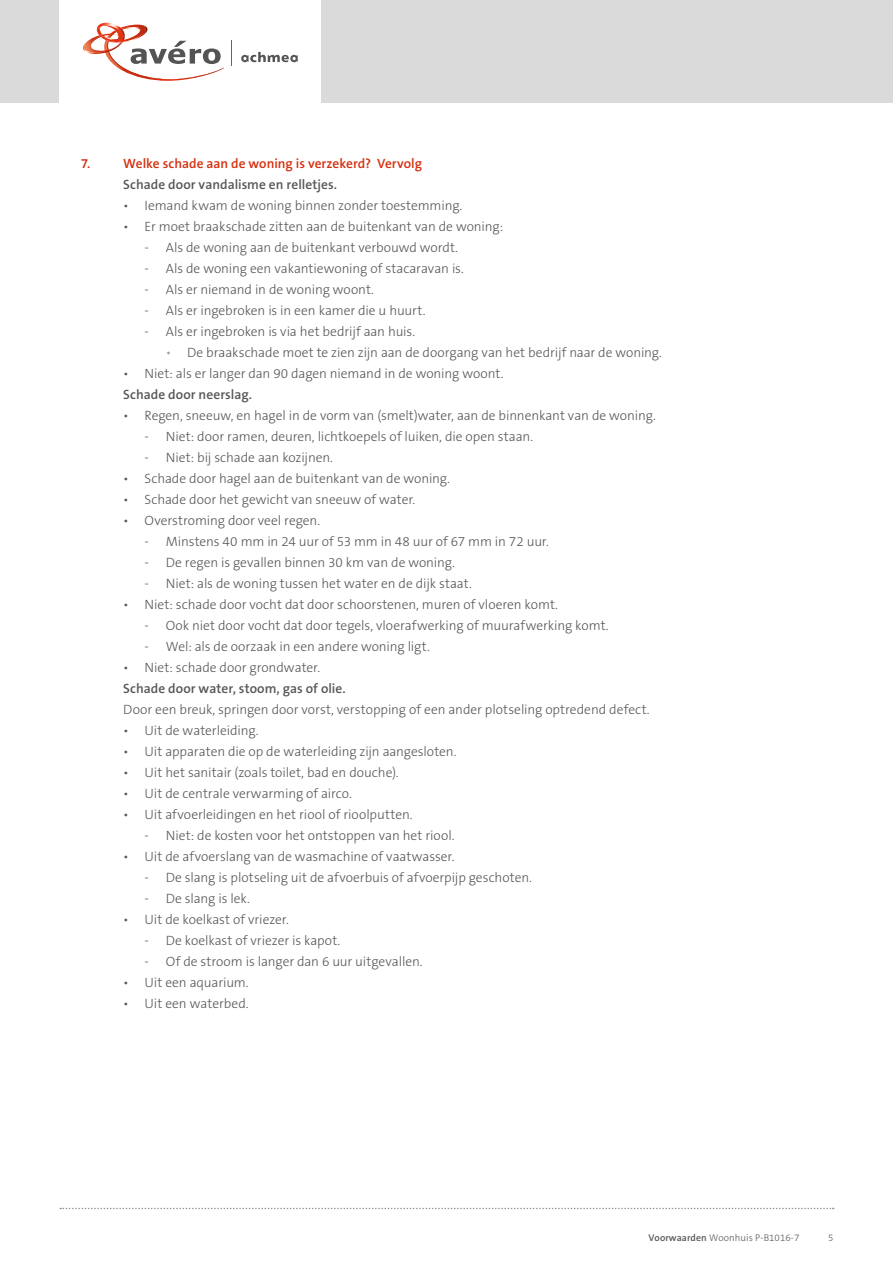
<style>
.page{position:relative;width:893px;height:1263px;background:#fff}
.page>*{position:absolute;margin:0;border:0;box-sizing:border-box;transform-origin:0 0}
.t1{font:300 13.5px "The Sans B3";letter-spacing:-.005em;color:#575756}
.t2{font:600 13.5px "The Sans B6";letter-spacing:.005em;color:#575756}
.t3{font:600 13.5px "The Sans B6";letter-spacing:-.005em;color:#d4300f}
.t4{font:300 9.75px "The Sans B3";letter-spacing:.005em;color:#575756}
.s1{color:#a1a1a1}
.s2{font-family:"The Sans B6";font-weight:600}
</style>
<div class="page">
<div style="left:0;top:0;width:893px;height:103px;background:#dadada"></div>
<div style="left:60px;top:0;width:261px;height:103px;background:#fff"></div>
<svg style="left:241px;top:52px;width:57px;height:10px"></svg>
<svg style="left:83px;top:22px;width:141px;height:59px"></svg>
<svg style="left:231px;top:41px;width:1px;height:25px"></svg>
<svg style="left:60px;top:1208px;width:774px;height:1px"></svg>
<p class="t3" style="left:81px;top:156px;width:11px">7.</p>
<p class="t3" style="left:123px;top:156px;width:300px">Welke schade aan de woning is verzekerd? Vervolg</p>
<p class="t2" style="left:123px;top:177px;width:215px">Schade door vandalisme en relletjes.</p>
<p class="t1" style="left:123px;top:199px;width:341px">• Iemand kwam de woning binnen zonder toestemming.</p>
<p class="t1" style="left:123px;top:220px;width:381px">• Er moet braakschade zitten aan de buitenkant van de woning:</p>
<p class="t1" style="left:145px;top:241px;width:315px">- Als de woning aan de buitenkant verbouwd wordt.</p>
<p class="t1" style="left:145px;top:262px;width:321px">- Als de woning een vakantiewoning of stacaravan is.</p>
<p class="t1" style="left:145px;top:283px;width:231px">- Als er niemand in de woning woont.</p>
<p class="t1" style="left:145px;top:304px;width:282px">- Als er ingebroken is in een kamer die u huurt.</p>
<p class="t1" style="left:145px;top:325px;width:272px">- Als er ingebroken is via het bedrijf aan huis.</p>
<p class="t1" style="left:166px;top:346px;width:498px"><span class="s1">•</span> De braakschade moet te zien zijn aan de doorgang van het bedrijf naar de woning.</p>
<p class="t1" style="left:123px;top:367px;width:382px">• Niet: als er langer dan 90 dagen niemand in de woning woont.</p>
<p class="t2" style="left:123px;top:387px;width:130px">Schade door neerslag.</p>
<p class="t1" style="left:123px;top:409px;width:534px">• Regen, sneeuw, en hagel in de vorm van (smelt)water, aan de binnenkant van de woning.</p>
<p class="t1" style="left:145px;top:430px;width:390px">- Niet: door ramen, deuren, lichtkoepels of luiken, die open staan.</p>
<p class="t1" style="left:145px;top:451px;width:190px">- Niet: bij schade aan kozijnen.</p>
<p class="t1" style="left:123px;top:472px;width:328px">• Schade door hagel aan de buitenkant van de woning.</p>
<p class="t1" style="left:123px;top:493px;width:293px">• Schade door het gewicht van sneeuw of water.</p>
<p class="t1" style="left:123px;top:514px;width:198px">• Overstroming door veel regen.</p>
<p class="t1" style="left:145px;top:535px;width:406px">- Minstens 40 mm in 24 uur of 53 mm in 48 uur of 67 mm in 72 uur.</p>
<p class="t1" style="left:145px;top:556px;width:312px">- De regen is gevallen binnen 30 km van de woning.</p>
<p class="t1" style="left:145px;top:577px;width:329px">- Niet: als de woning tussen het water en de dijk staat.</p>
<p class="t1" style="left:123px;top:598px;width:436px">• Niet: schade door vocht dat door schoorstenen, muren of vloeren komt.</p>
<p class="t1" style="left:145px;top:619px;width:466px">- Ook niet door vocht dat door tegels, vloerafwerking of muurafwerking komt.</p>
<p class="t1" style="left:145px;top:640px;width:287px">- Wel: als de oorzaak in een andere woning ligt.</p>
<p class="t1" style="left:123px;top:661px;width:198px">• Niet: schade door grondwater.</p>
<p class="t2" style="left:123px;top:682px;width:224px">Schade door water, stoom, gas of olie.</p>
<p class="t1" style="left:123px;top:703px;width:528px">Door een breuk, springen door vorst, verstopping of een ander plotseling optredend defect.</p>
<p class="t1" style="left:123px;top:724px;width:137px">• Uit de waterleiding.</p>
<p class="t1" style="left:123px;top:745px;width:335px">• Uit apparaten die op de waterleiding zijn aangesloten.</p>
<p class="t1" style="left:123px;top:766px;width:277px">• Uit het sanitair (zoals toilet, bad en douche).</p>
<p class="t1" style="left:123px;top:787px;width:230px">• Uit de centrale verwarming of airco.</p>
<p class="t1" style="left:123px;top:808px;width:291px">• Uit afvoerleidingen en het riool of rioolputten.</p>
<p class="t1" style="left:145px;top:829px;width:312px">- Niet: de kosten voor het ontstoppen van het riool.</p>
<p class="t1" style="left:123px;top:850px;width:333px">• Uit de afvoerslang van de wasmachine of vaatwasser.</p>
<p class="t1" style="left:145px;top:871px;width:389px">- De slang is plotseling uit de afvoerbuis of afvoerpijp geschoten.</p>
<p class="t1" style="left:145px;top:892px;width:107px">- De slang is lek.</p>
<p class="t1" style="left:123px;top:913px;width:167px">• Uit de koelkast of vriezer.</p>
<p class="t1" style="left:145px;top:934px;width:197px">- De koelkast of vriezer is kapot.</p>
<p class="t1" style="left:145px;top:955px;width:280px">- Of de stroom is langer dan 6 uur uitgevallen.</p>
<p class="t1" style="left:123px;top:976px;width:127px">• Uit een aquarium.</p>
<p class="t1" style="left:123px;top:997px;width:127px">• Uit een waterbed.</p>
<p class="t4" style="left:648px;top:1233px;width:152px"><span class="s2">Voorwaarden</span> Woonhuis P-B1016-7</p>
<p class="t4" style="left:828px;top:1233px;width:7px">5</p>
</div>
